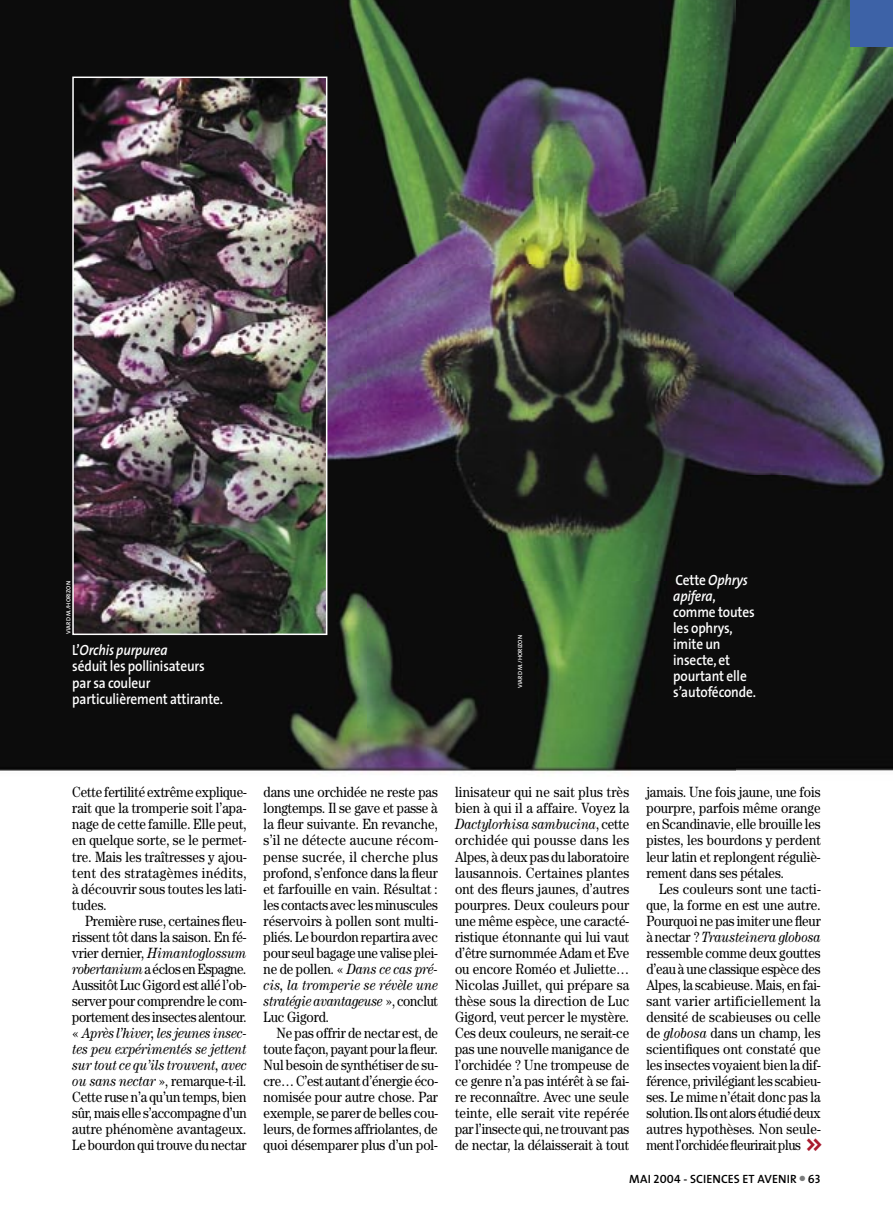
<style>
.page{position:relative;width:893px;height:1212px;background:#fff}
.page>*{position:absolute;margin:0;border:0;box-sizing:border-box;transform-origin:0 0}
.t1{font:800 21px "The Sans";color:#a9192d;scale:.9 1}
.t2{font:14.85px/16px "Century";letter-spacing:-.005em;color:#000;text-align:justify;scale:.88 1}
.t3{font:600 14.85px/16px "The Sans";letter-spacing:-.01em;color:#fff;scale:.9 1}
.t4{font:600 12px "The Sans";letter-spacing:.01em;color:#000}
.t5{font:6px "The Sans Semi Bold Caps";letter-spacing:.01em;color:#fff}
.s1{font-style:italic}
.s2{font-family:"The Sans Semi Bold Caps";font-weight:400}
.s3{color:#7b7c7c}
</style>
<div class="page">
<img style="left:0;top:0;width:735px;height:773px">
<div style="left:735px;top:475px;width:158px;height:296px;background:#0c0c0c"></div>
<img style="left:735px;top:0;width:158px;height:475px">
<img style="left:74px;top:78px;width:252px;height:555px">
<hr style="left:72px;top:77px;width:2px;height:557px;background:#fff">
<hr style="left:73px;top:633px;width:254px;height:2px;background:#fff">
<hr style="left:326px;top:77px;width:1px;height:557px;background:#fff">
<hr style="left:73px;top:77px;width:254px;height:1px;background:#fff">
<div style="left:850px;top:0;width:43px;height:47px;background:#3d62a7"></div>
<p class="t5" style="left:63px;top:634px;width:54px;rotate:-90deg">VIARD M./HORIZON</p>
<p class="t3" style="left:72px;top:642px;width:169px">L’<span class="s1">Orchis purpurea<br></span>séduit les pollinisateurs par sa couleur particulièrement attirante.</p>
<p class="t5" style="left:515px;top:688px;width:54px;rotate:-90deg">VIARD M./HORIZON</p>
<p class="t3" style="left:673px;top:571px;width:93px">Cette <span class="s1">Ophrys apifera</span>, comme toutes les ophrys, imite un insecte, et pourtant elle s’autoféconde.</p>
<p class="t2" style="left:72px;top:784px;width:200px">Cette fertilité extrême explique&shy;rait que la tromperie soit l’apa&shy;nage de cette famille. Elle peut, en quelque sorte, se le permet&shy;tre. Mais les traîtresses y ajou&shy;tent des stratagèmes inédits, à découvrir sous toutes les lati&shy;tudes.</p>
<p class="t2" style="left:72px;top:912px;width:200px;text-indent:13px">Première ruse, certaines fleu&shy;rissent tôt dans la saison. En fé&shy;vrier dernier, <span class="s1">Himantoglossum robertanium</span> a éclos en Espagne.<br>Aussitôt Luc Gigord est allé l’ob&shy;server pour comprendre le com&shy;portement des insectes alentour. « <span class="s1">Après l’hiver, les jeunes insec&shy;tes peu expérimentés se jettent sur tout ce qu’ils trouvent, avec ou sans nectar</span> », remarque-t-il.<br>Cette ruse n’a qu’un temps, bien sûr, mais elle s’accompagne d’un autre phénomène avantageux.<br>Le bourdon qui trouve du nectar</p>
<p class="t2" style="left:264px;top:784px;width:200px">dans une orchidée ne reste pas longtemps. Il se gave et passe à la fleur suivante. En revanche, s’il ne détecte aucune récom&shy;pense sucrée, il cherche plus profond, s’enfonce dans la fleur et farfouille en vain. Résultat : les contacts avec les minuscules réservoirs à pollen sont multi&shy;pliés. Le bourdon repartira avec pour seul bagage une valise plei&shy;ne de pollen. « <span class="s1">Dans ce cas pré&shy;cis, la tromperie se révèle une stratégie avantageuse</span> », conclut Luc Gigord.</p>
<p class="t2" style="left:264px;top:1025px;width:200px;text-indent:13px">Ne pas offrir de nectar est, de toute façon, payant pour la fleur.<br>Nul besoin de synthétiser de su&shy;cre… C’est autant d’énergie éco&shy;nomisée pour autre chose. Par exemple, se parer de belles cou&shy;leurs, de formes affriolantes, de quoi désemparer plus d’un pol-</p>
<p class="t2" style="left:455px;top:784px;width:200px">linisateur qui ne sait plus très bien à qui il a affaire. Voyez la <span class="s1">Dactylorhisa sambucina</span>, cette orchidée qui pousse dans les Alpes, à deux pas du laboratoire lausannois. Certaines plantes ont des fleurs jaunes, d’autres pourpres. Deux couleurs pour une même espèce, une caracté&shy;ristique étonnante qui lui vaut d’être surnommée Adam et Eve ou encore Roméo et Juliette… Nicolas Juillet, qui prépare sa thèse sous la direction de Luc Gigord, veut percer le mystère.<br>Ces deux couleurs, ne serait-ce pas une nouvelle manigance de l’orchidée ? Une trompeuse de ce genre n’a pas intérêt à se fai&shy;re reconnaître. Avec une seule teinte, elle serait vite repérée par l’insecte qui, ne trouvant pas de nectar, la délaisserait à tout</p>
<p class="t2" style="left:646px;top:784px;width:200px">jamais. Une fois jaune, une fois pourpre, parfois même orange en Scandinavie, elle brouille les pistes, les bourdons y perdent leur latin et replongent réguliè&shy;rement dans ses pétales.</p>
<p class="t2" style="left:646px;top:880px;width:200px;text-indent:13px">Les couleurs sont une tacti&shy;que, la forme en est une autre.<br>Pourquoi ne pas imiter une fleur à nectar ? <span class="s1">Trausteinera globosa </span>ressemble comme deux gouttes d’eau à une classique espèce des Alpes, la scabieuse. Mais, en fai&shy;sant varier artificiellement la densité de scabieuses ou celle de <span class="s1">globosa</span> dans un champ, les scientifiques ont constaté que les insectes voyaient bien la dif&shy;férence, privilégiant les scabieu&shy;ses. Le mime n’était donc pas la solution. Ils ont alors étudié deux autres hypothèses. Non seule&shy;ment l’orchidée fleurirait plus</p>
<h1 class="t1" style="left:806px;top:1125px;width:20px">&gt;&gt;</h1>
<p class="t4" style="left:629px;top:1168px;width:193px">MAI <span class="s2">2004</span> - SCIENCES ET AVENIR <span class="s3">●</span> <span class="s2">63</span></p>
</div>
